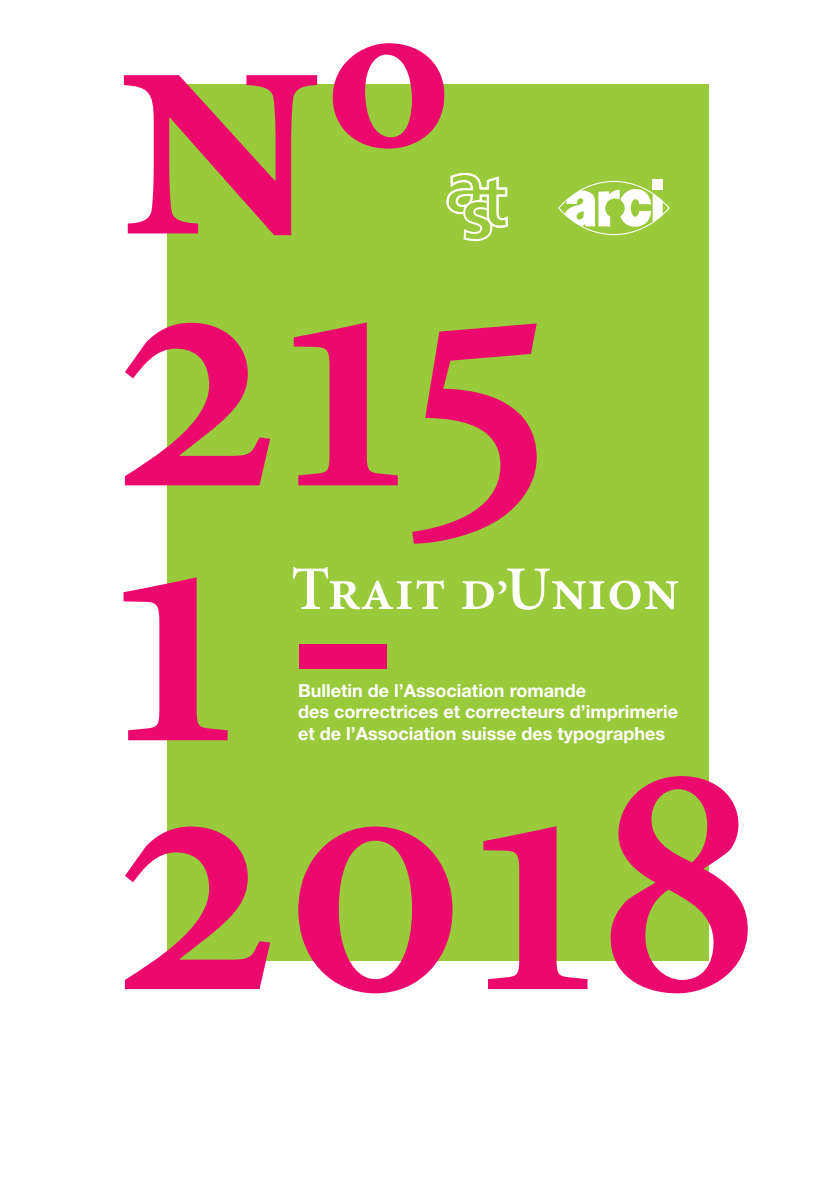
<style>
.page{position:relative;width:840px;height:1191px;background:#fff}
.page>*{position:absolute;margin:0;border:0;box-sizing:border-box;transform-origin:0 0}
.t1{font:354.8px/251.8px "Minion Semibold SC";letter-spacing:.01em;color:#ec096d}
.t2{font:62px "Minion Semibold SC";color:#fff}
.t3{font:700 18px/21.6px "Helvetica Neue LT Std";color:#fff}
</style>
<div class="page">
<div style="left:167px;top:85px;width:541px;height:876px;background:#99ca3b"></div>
<div style="left:652px;top:179px;width:10px;height:10px;background:#fff"></div>
<svg style="left:558px;top:181px;width:111px;height:54px"></svg>
<svg style="left:446px;top:173px;width:61px;height:68px"></svg>
<div style="left:299px;top:645px;width:87px;height:24px;background:#ec096d"></div>
<h1 class="t1" style="left:114px;top:5px;width:648px">nº<br>215<br>1<br>2018</h1>
<h2 class="t2" style="left:291px;top:557px;width:389px">Trait d<sub>’</sub>Union</h2>
<p class="t3" style="left:298px;top:679px;width:381px">Bulletin de l’Association romande<br>des correctrices et correcteurs d’imprimerie et de l’Association suisse des typographes</p>
</div>
